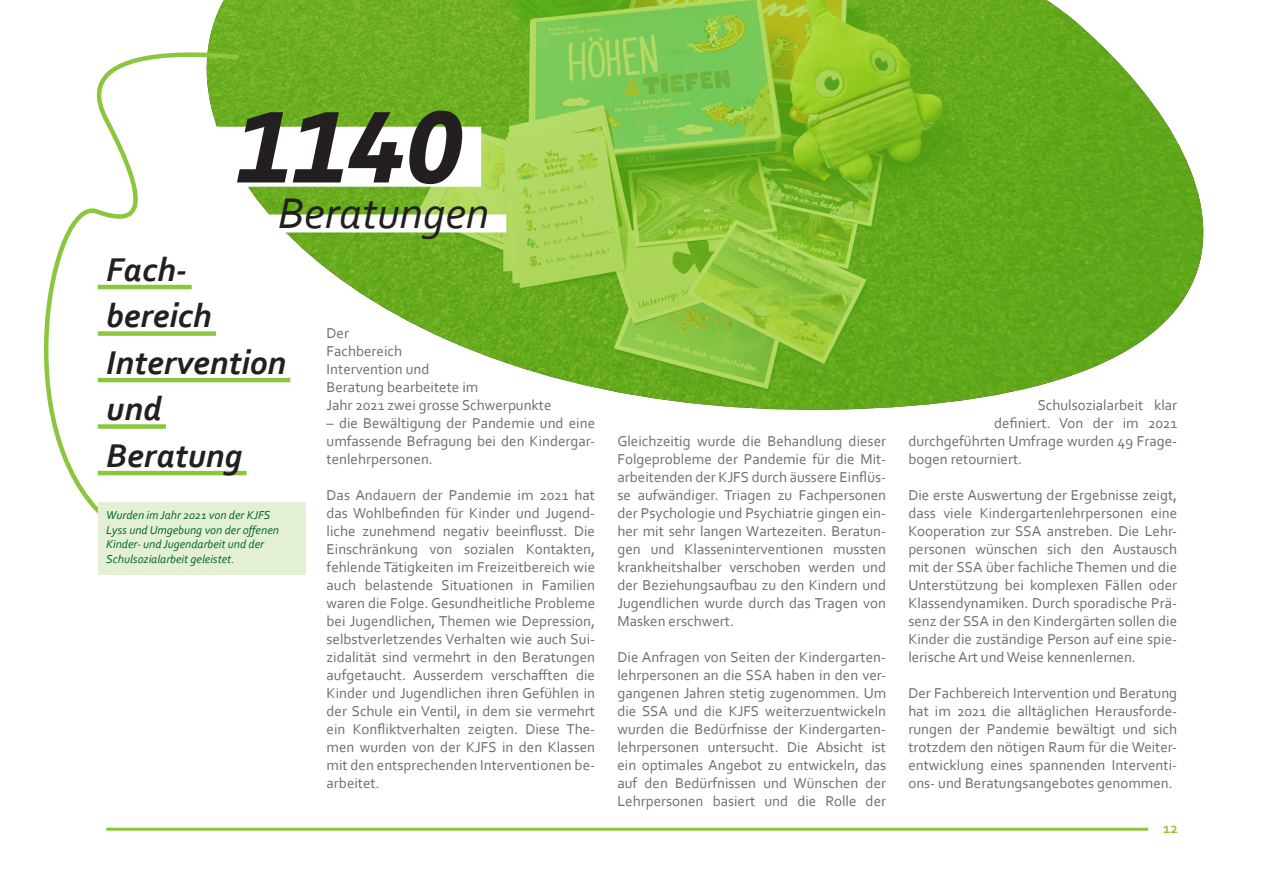
<style>
.page{position:relative;width:1263px;height:893px;background:#fff}
.page>*{position:absolute;margin:0;border:0;box-sizing:border-box;transform-origin:0 0}
.t1{font:italic 45px "Corbel";color:#231f20}
.t2{font:italic 700 34.5px/46.5px "Corbel";color:#231f20}
.t3{font:15px/18px "Corbel";color:#6c6d70;text-align:justify}
.t4{font:700 15px "Corbel";color:#8bc63e}
.t5{font:italic 12px/14.4px "Corbel";color:#00652e}
</style>
<div class="page">
<hr style="left:106px;top:828px;width:1042px;height:3px;background:#8bc63e">
<img style="left:210px;top:0;width:994px;height:410px">
<div style="left:189px;top:127px;width:292px;height:60px;background:#fff"></div>
<div style="left:261px;top:214px;width:245px;height:18px;background:#fff"></div>
<svg style="left:44px;top:35px;width:199px;height:479px"></svg>
<hr style="left:98px;top:285px;width:94px;height:4px;background:#8bc63e">
<div style="left:98px;top:331px;width:118px;height:5px;background:#8bc63e"></div>
<hr style="left:98px;top:378px;width:192px;height:4px;background:#8bc63e">
<div style="left:98px;top:424px;width:68px;height:5px;background:#8bc63e"></div>
<hr style="left:98px;top:471px;width:149px;height:4px;background:#8bc63e">
<div style="left:98px;top:502px;width:207px;height:72px;background:#e4f0d4"></div>
<svg style="left:237px;top:111px;width:50px;height:71px"></svg>
<svg style="left:293px;top:111px;width:110px;height:16px"></svg>
<svg style="left:409px;top:109px;width:53px;height:18px"></svg>
<h1 class="t1" style="left:278px;top:185px;width:213px">Beratungen</h1>
<h2 class="t2" style="left:106px;top:245px;width:181px">Fach&shy;bereich<br>Intervention und<br>Beratung</h2>
<p class="t5" style="left:106px;top:508px;width:174px">Wurden im Jahr 2021 von der KJFS<br>Lyss und Umgebung von der offenen<br>Kinder- und Jugendarbeit und der<br>Schulsozialarbeit geleistet.</p>
<p class="t3" style="left:327px;top:323px;width:227px;text-align:left">Der<br>Fachbereich<br>Intervention und<br>Beratung bearbeitete im<br>Jahr 2021 zwei grosse Schwerpunkte</p>
<p class="t3" style="left:327px;top:413px;width:270px">– die Bewältigung der Pandemie und eine umfassende Befragung bei den Kindergar&shy;tenlehrpersonen.</p>
<p class="t3" style="left:327px;top:485px;width:270px">Das Andauern der Pandemie im 2021 hat das Wohlbefinden für Kinder und Jugend&shy;liche zunehmend negativ beeinflusst. Die Einschränkung von sozialen Kontakten, fehlende Tätigkeiten im Freizeitbereich wie auch belastende Situationen in Familien waren die Folge. Gesundheitliche Probleme bei Jugendlichen, Themen wie Depression, selbstverletzendes Verhalten wie auch Sui&shy;zidalität sind vermehrt in den Beratungen aufgetaucht. Ausserdem verschafften die Kinder und Jugendlichen ihren Gefühlen in der Schule ein Ventil, in dem sie vermehrt ein Konfliktverhalten zeigten. Diese The&shy;men wurden von der KJFS in den Klassen mit den entsprechenden Interventionen be&shy;arbeitet.</p>
<p class="t3" style="left:617px;top:431px;width:270px">Gleichzeitig wurde die Behandlung dieser Folgeprobleme der Pandemie für die Mit&shy;arbeitenden der KJFS durch äussere Einflüs&shy;se aufwändiger. Triagen zu Fachpersonen der Psychologie und Psychiatrie gingen ein&shy;her mit sehr langen Wartezeiten. Beratun&shy;gen und Klasseninterventionen mussten krankheitshalber verschoben werden und der Beziehungsaufbau zu den Kindern und Jugendlichen wurde durch das Tragen von Masken erschwert.</p>
<p class="t3" style="left:617px;top:647px;width:270px">Die Anfragen von Seiten der Kindergarten&shy;lehrpersonen an die SSA haben in den ver&shy;gangenen Jahren stetig zugenommen. Um die SSA und die KJFS weiterzuentwickeln wurden die Bedürfnisse der Kindergarten&shy;lehrpersonen untersucht. Die Absicht ist ein optimales Angebot zu entwickeln, das auf den Bedürfnissen und Wünschen der Lehrpersonen basiert und die Rolle der</p>
<p class="t3" style="left:1038px;top:395px;width:141px">Schulsozialarbeit klar</p>
<p class="t3" style="left:994px;top:413px;width:184px">definiert. Von der im 2021</p>
<p class="t3" style="left:908px;top:431px;width:270px">durchgeführten Umfrage wurden 49 Frage-</p>
<p class="t3" style="left:908px;top:449px;width:115px">bogen retourniert.</p>
<p class="t3" style="left:908px;top:485px;width:270px">Die erste Auswertung der Ergebnisse zeigt, dass viele Kindergartenlehrpersonen eine Kooperation zur SSA anstreben. Die Lehr&shy;personen wünschen sich den Austausch mit der SSA über fachliche Themen und die Unterstützung bei komplexen Fällen oder Klassendynamiken. Durch sporadische Prä&shy;senz der SSA in den Kindergärten sollen die Kinder die zuständige Person auf eine spie&shy;lerische Art und Weise kennenlernen.</p>
<p class="t3" style="left:908px;top:683px;width:270px">Der Fachbereich Intervention und Beratung hat im 2021 die alltäglichen Herausforde&shy;rungen der Pandemie bewältigt und sich trotzdem den nötigen Raum für die Weiter&shy;entwicklung eines spannenden Interventi&shy;ons- und Beratungsangebotes genommen.</p>
<p class="t4" style="left:1163px;top:819px;width:16px">12</p>
</div>
